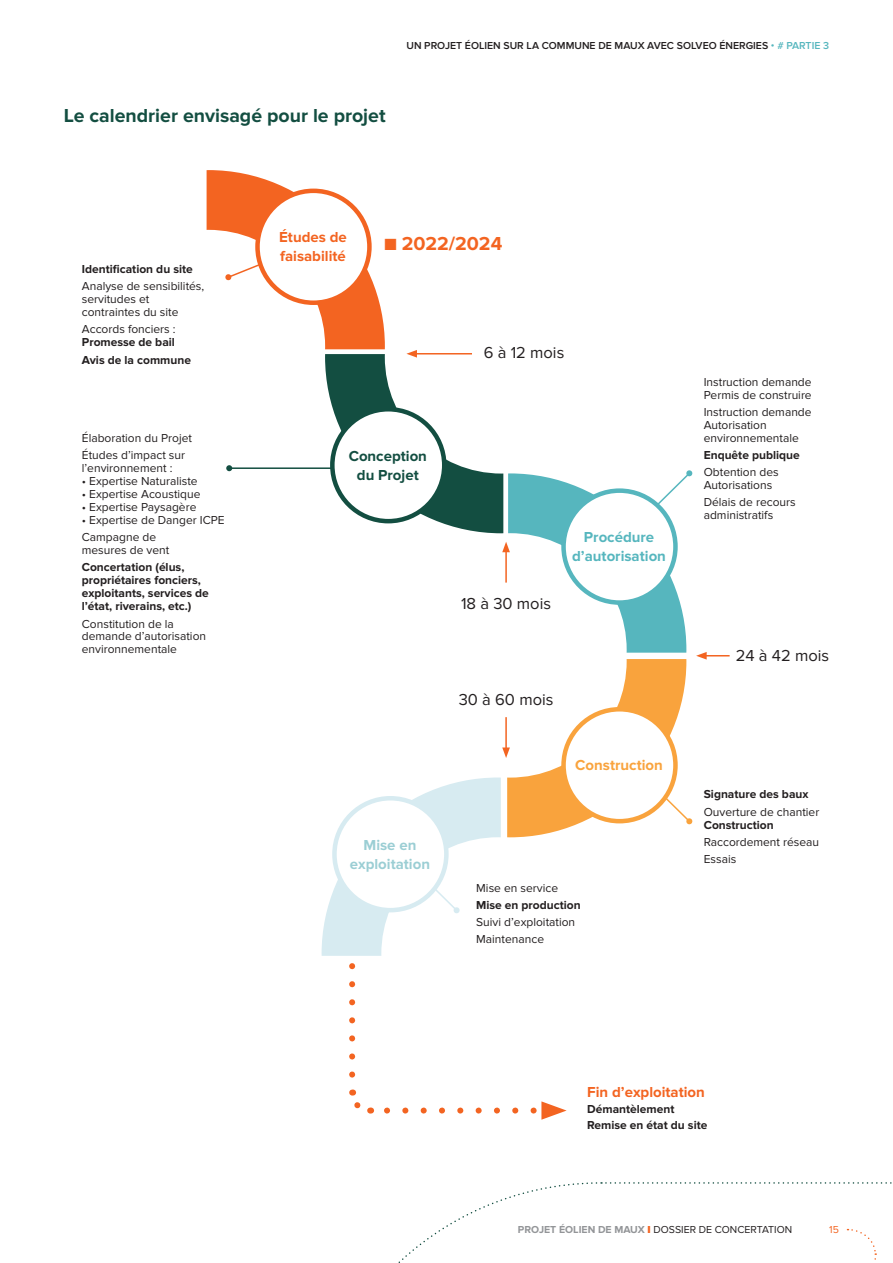
<style>
.page{position:relative;width:893px;height:1263px;background:#fff}
.page>*{position:absolute;margin:0;border:0;box-sizing:border-box;transform-origin:0 0}
.t1{font:700 19.5px "Proxima Nova";color:#134e41}
.t2{font:700 19.5px "Proxima Nova";color:#f36421}
.t3{font:16.5px "Proxima Nova";color:#231f20}
.t4{font:700 15px/19.2px "Proxima Nova";color:#f36421}
.t5{font:700 15px/19.2px "Proxima Nova";color:#56b6be;text-align:center}
.t6{font:700 15px/19.2px "Proxima Nova";color:#134e41;text-align:center}
.t7{font:700 15px/19.2px "Proxima Nova";color:#9bced4;text-align:center}
.t8{font:700 15px "Proxima Nova";color:#f9a33d}
.t9{font:12px/12.9px "Proxima Nova";color:#231f20}
.t10{font:700 12px/12.9px "Proxima Nova";color:#231f20}
.t11{font:600 10.5px "Proxima Nova";color:#231f20}
.t12{font:10.5px "Proxima Nova";color:#231f20}
.t13{font:10.5px "Proxima Nova";color:#f36421}
.s1{color:#56b6be}
.s2{font-weight:700;color:#939598}
.s3{font-weight:900;color:#f36421}
</style>
<div class="page">
<svg style="left:384px;top:1107px;width:150px;height:6px"></svg>
<svg style="left:349px;top:1089px;width:22px;height:25px"></svg>
<svg style="left:541px;top:1101px;width:26px;height:19px"></svg>
<svg style="left:398px;top:1182px;width:494px;height:81px"></svg>
<svg style="left:207px;top:170px;width:523px;height:905px"></svg>
<div style="left:257px;top:191px;width:112px;height:112px;background:#fff;border-radius:50%"></div>
<div style="left:255px;top:189px;width:117px;height:116px;border:4px solid #f36421;border-radius:50%"></div>
<div style="left:332px;top:409px;width:112px;height:112px;background:#fff;border-radius:50%"></div>
<div style="left:330px;top:407px;width:116px;height:116px;border:4px solid #134e41;border-radius:50%"></div>
<div style="left:334px;top:798px;width:112px;height:112px;background:#fff;border-radius:50%"></div>
<div style="left:332px;top:796px;width:117px;height:116px;border:4px solid #d7ebf1;border-radius:50%"></div>
<div style="left:564px;top:491px;width:111px;height:111px;background:#fff;border-radius:50%"></div>
<div style="left:561px;top:488px;width:117px;height:117px;border:4px solid #56b6be;border-radius:50%"></div>
<div style="left:564px;top:709px;width:111px;height:112px;background:#fff;border-radius:50%"></div>
<div style="left:561px;top:707px;width:117px;height:116px;border:4px solid #f9a33d;border-radius:50%"></div>
<p class="t11" style="left:406px;top:39px;width:424px">UN PROJET ÉOLIEN SUR LA COMMUNE DE MAUX AVEC SOLVEO ÉNERGIES <span class="s1">• # PARTIE 3</span></p>
<h1 class="t1" style="left:64px;top:104px;width:323px">Le calendrier envisagé pour le projet</h1>
<p class="t10" style="left:82px;top:263px;width:112px">Identification du site</p>
<p class="t9" style="left:82px;top:280px;width:124px">Analyse de sensibilités, servitudes et contraintes du site</p>
<p class="t9" style="left:82px;top:323px;width:95px">Accords fonciers :</p>
<p class="t10" style="left:82px;top:334px;width:111px;line-height:17.2px">Promesse de bail<br>Avis de la commune</p>
<p class="t9" style="left:82px;top:430px;width:112px;line-height:17.2px">Élaboration du Projet<br>Études d’impact sur</p>
<p class="t9" style="left:82px;top:462px;width:92px">l’environnement :</p>
<p class="t9" style="left:82px;top:475px;width:117px">• Expertise Naturaliste</p>
<p class="t9" style="left:82px;top:488px;width:120px">• Expertise Acoustique</p>
<p class="t9" style="left:82px;top:501px;width:116px">• Expertise Paysagère</p>
<p class="t9" style="left:82px;top:512px;width:144px;line-height:17.2px">• Expertise de Danger ICPE<br>Campagne de</p>
<p class="t9" style="left:82px;top:544px;width:89px">mesures de vent</p>
<p class="t10" style="left:82px;top:561px;width:129px">Concertation (élus, propriétaires fonciers, exploitants, services de l’état, riverains, etc.)</p>
<p class="t9" style="left:82px;top:617px;width:126px">Constitution de la demande d’autorisation environnementale</p>
<p class="t4" style="left:279px;top:228px;width:69px">Études de faisabilité</p>
<h1 class="t2" style="left:384px;top:233px;width:119px">■ 2022/2024</h1>
<h2 class="t3" style="left:484px;top:343px;width:82px">6 à 12 mois</h2>
<p class="t6" style="left:349px;top:446px;width:80px">Conception du Projet</p>
<h2 class="t3" style="left:461px;top:594px;width:92px">18 à 30 mois</h2>
<p class="t5" style="left:572px;top:528px;width:95px">Procédure d’autorisation</p>
<p class="t7" style="left:350px;top:835px;width:82px">Mise en exploitation</p>
<h2 class="t3" style="left:459px;top:690px;width:96px">30 à 60 mois</h2>
<p class="t8" style="left:575px;top:756px;width:89px">Construction</p>
<p class="t9" style="left:476px;top:881px;width:83px">Mise en service</p>
<p class="t10" style="left:476px;top:899px;width:106px">Mise en production</p>
<p class="t9" style="left:476px;top:913px;width:100px;line-height:17.2px">Suivi d’exploitation<br>Maintenance</p>
<p class="t9" style="left:704px;top:375px;width:109px">Instruction demande<br>Permis de construire</p>
<p class="t9" style="left:704px;top:406px;width:109px">Instruction demande<br>Autorisation environnementale</p>
<p class="t10" style="left:704px;top:449px;width:97px">Enquête publique</p>
<p class="t9" style="left:704px;top:466px;width:77px">Obtention des<br>Autorisations</p>
<p class="t9" style="left:704px;top:496px;width:93px">Délais de recours administratifs</p>
<h2 class="t3" style="left:736px;top:646px;width:95px">24 à 42 mois</h2>
<p class="t10" style="left:704px;top:788px;width:106px">Signature des baux</p>
<p class="t9" style="left:704px;top:805px;width:117px">Ouverture de chantier</p>
<p class="t10" style="left:704px;top:818px;width:72px">Construction</p>
<p class="t9" style="left:704px;top:833px;width:117px;line-height:17.2px">Raccordement réseau<br>Essais</p>
<p class="t4" style="left:587px;top:1083px;width:119px">Fin d’exploitation</p>
<p class="t10" style="left:587px;top:1101px;width:122px;line-height:15.9px">Démantèlement<br>Remise en état du site</p>
<p class="t12" style="left:518px;top:1223px;width:276px"><span class="s2">PROJET ÉOLIEN DE MAUX</span> <span class="s3">I</span> DOSSIER DE CONCERTATION</p>
<p class="t13" style="left:829px;top:1223px;width:11px">15</p>
</div>
